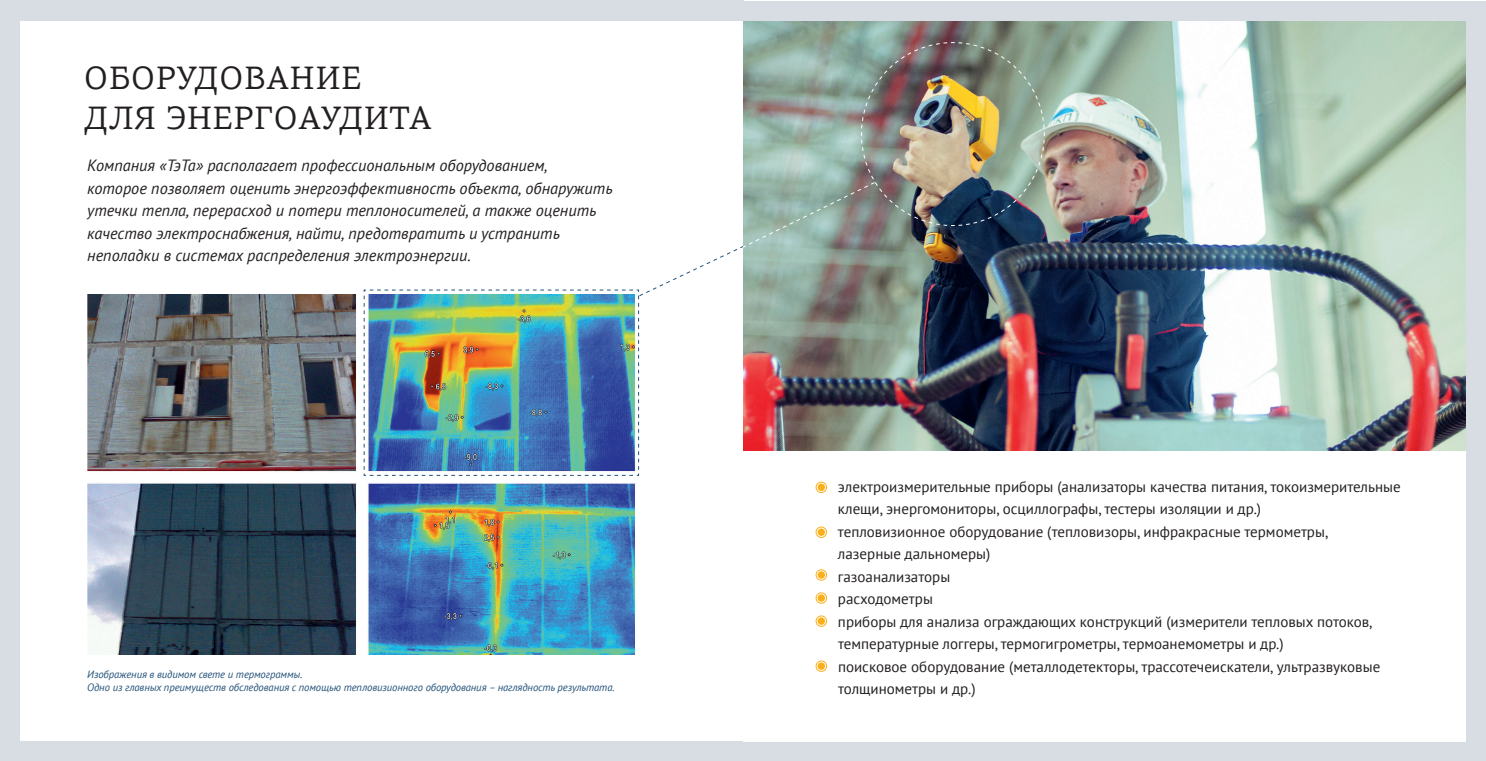
<style>
.page{position:relative;width:1486px;height:761px;background:#fff}
.page>*{position:absolute;margin:0;border:0;box-sizing:border-box;transform-origin:0 0}
.t1{font:32.5px/40px "PF Agora Serif Pro";letter-spacing:.03em;color:#231f20}
.t2{font:italic 16.25px/22.5px "PT Sans";color:#231f20}
.t3{font:15px/22.5px "PT Sans";color:#231f20}
.t4{font:italic 10.62px/12.8px "PT Sans";letter-spacing:-.01em;color:#25537b}
</style>
<div class="page">
<div style="left:0;top:0;width:743px;height:760px;background:#d8dde4"></div>
<div style="left:20px;top:20px;width:723px;height:720px;background:#fff"></div>
<img style="left:87px;top:294px;width:553px;height:360px">
<div style="left:743px;top:1px;width:742px;height:759px;background:#d8dde4"></div>
<div style="left:743px;top:22px;width:722px;height:719px;background:#fff"></div>
<img style="left:743px;top:22px;width:722px;height:428px">
<div style="left:817px;top:483px;width:7px;height:8px;background:#faaf18;border-radius:50%"></div>
<div style="left:815px;top:481px;width:11px;height:11px;border:1px solid #faaf18;border-radius:50%"></div>
<div style="left:817px;top:617px;width:7px;height:7px;background:#faaf18;border-radius:50%"></div>
<div style="left:815px;top:615px;width:11px;height:11px;border:1px solid #faaf18;border-radius:50%"></div>
<div style="left:817px;top:571px;width:7px;height:7px;background:#faaf18;border-radius:50%"></div>
<div style="left:815px;top:569px;width:11px;height:11px;border:1px solid #faaf18;border-radius:50%"></div>
<div style="left:817px;top:662px;width:7px;height:7px;background:#faaf18;border-radius:50%"></div>
<div style="left:815px;top:660px;width:11px;height:11px;border:1px solid #faaf18;border-radius:50%"></div>
<div style="left:817px;top:528px;width:7px;height:7px;background:#faaf18;border-radius:50%"></div>
<div style="left:815px;top:526px;width:11px;height:11px;border:1px solid #faaf18;border-radius:50%"></div>
<div style="left:817px;top:594px;width:7px;height:7px;background:#faaf18;border-radius:50%"></div>
<div style="left:815px;top:592px;width:11px;height:11px;border:1px solid #faaf18;border-radius:50%"></div>
<img style="left:363px;top:42px;width:682px;height:433px">
<h1 class="t1" style="left:84px;top:58px;width:348px">ОБОРУДОВАНИЕ<br>ДЛЯ ЭНЕРГОАУДИТА</h1>
<p class="t2" style="left:87px;top:154px;width:527px">Компания «ТэТа» располагает профессиональным оборудованием,<br>которое позволяет оценить энергоэффективность объекта, обнаружить утечки тепла, перерасход и потери теплоносителей, а также оценить качество электроснабжения, найти, предотвратить и устранить неполадки в системах распределения электроэнергии.</p>
<p class="t4" style="left:87px;top:667px;width:529px">Изображения в видимом свете и термограммы.<br>Одно из главных преимуществ обследования с помощью тепловизионного оборудования – наглядность результата.</p>
<p class="t3" style="left:837px;top:474px;width:564px">электроизмерительные приборы (анализаторы качества питания, токоизмерительные клещи, энергомониторы, осциллографы, тестеры изоляции и др.)<br>тепловизионное оборудование (тепловизоры, инфракрасные термометры,<br>лазерные дальномеры)<br>газоанализаторы<br>расходометры<br>приборы для анализа ограждающих конструкций (измерители тепловых потоков, температурные логгеры, термогигрометры, термоанемометры и др.)<br>поисковое оборудование (металлодетекторы, трассотечеискатели, ультразвуковые толщинометры и др.)</p>
</div>
